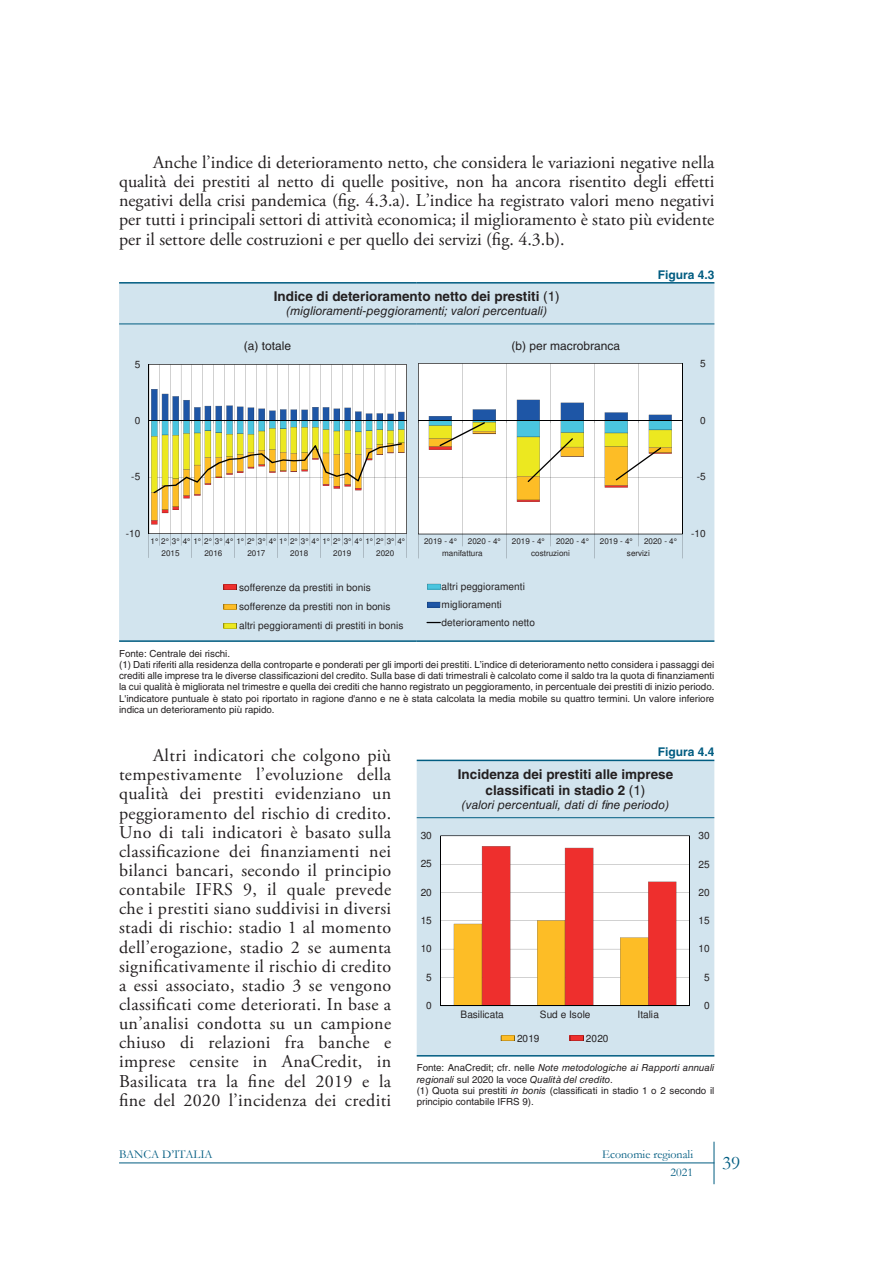
<style>
.page{position:relative;width:893px;height:1263px;background:#fff}
.page>*{position:absolute;margin:0;border:0;box-sizing:border-box;transform-origin:0 0}
.t1{font:19.5px "Garamond";color:#005c81}
.ER-TESTO_Paragrafo{font:18px/19.2px "Adobe Garamond Pro";letter-spacing:.01em;color:#231f20;text-align:justify}
.ER-FIGURA_Titolo{font:700 13.5px/16.2px "Helvetica LT Std";color:#231f20;text-align:center}
.ER-FIGURA_Sottotitol{font:italic 12px "Helvetica LT Std";color:#231f20}
.t2{font:12px "Garamond";color:#005c81}
.ER-FIGURA_Testatina{font:12px "Helvetica LT Std";color:#231f20}
.ER-FIGURA_Numero{font:700 12px "Helvetica LT Std";color:#005c81}
.t3{font:10.2px "Helvetica";color:#231f20}
.t4{font:10.05px/18px "Helvetica";color:#231f20}
.ER-FIGURA_Nota{font:9.75px/11.2px "Helvetica LT Std";color:#231f20;text-align:justify}
.ER-FIGURA_Nota-2{font:italic 9.75px/11.2px "Helvetica LT Std";color:#231f20}
.t5{font:8.1px/12.3px "Helvetica";color:#231f20}
.s1{font-weight:400}
.s2{font-style:normal}
.s3{font-style:italic}
</style>
<div class="page">
<hr style="left:119px;top:1162px;width:595px;height:1px;background:#005c81">
<hr style="left:714px;top:1142px;width:1px;height:42px;background:#005c81">
<div style="left:119px;top:284px;width:595px;height:356px;background:#d2e4ee"></div>
<hr style="left:119px;top:282px;width:298px;height:2px;background:#005c81">
<hr style="left:417px;top:282px;width:297px;height:2px;background:#005c81">
<hr style="left:119px;top:324px;width:298px;height:1px;background:#005c81">
<hr style="left:417px;top:324px;width:297px;height:1px;background:#005c81">
<hr style="left:119px;top:640px;width:298px;height:2px;background:#005c81">
<hr style="left:417px;top:640px;width:297px;height:2px;background:#005c81">
<hr style="left:418px;top:534px;width:264px;height:1px;background:#000001">
<svg style="left:418px;top:363px;width:264px;height:171px"></svg>
<hr style="left:682px;top:363px;width:1px;height:171px;background:#000001">
<hr style="left:418px;top:420px;width:264px;height:1px;background:#000001">
<svg style="left:462px;top:534px;width:1px;height:12px"></svg>
<svg style="left:550px;top:534px;width:1px;height:12px"></svg>
<svg style="left:638px;top:534px;width:1px;height:12px"></svg>
<svg style="left:418px;top:534px;width:1px;height:24px"></svg>
<svg style="left:506px;top:534px;width:1px;height:24px"></svg>
<svg style="left:594px;top:534px;width:1px;height:24px"></svg>
<svg style="left:682px;top:534px;width:1px;height:24px"></svg>
<svg style="left:429px;top:400px;width:243px;height:102px"></svg>
<svg style="left:427px;top:584px;width:13px;height:5px"></svg>
<svg style="left:427px;top:602px;width:13px;height:5px"></svg>
<svg style="left:426px;top:622px;width:15px;height:1px"></svg>
<svg style="left:149px;top:364px;width:258px;height:194px"></svg>
<div style="left:223px;top:585px;width:14px;height:5px;background:#971d1c"></div>
<svg style="left:224px;top:585px;width:13px;height:5px"></svg>
<div style="left:223px;top:604px;width:14px;height:5px;background:#a07818"></div>
<svg style="left:224px;top:604px;width:13px;height:5px"></svg>
<svg style="left:224px;top:623px;width:13px;height:5px"></svg>
<div style="left:417px;top:761px;width:297px;height:294px;background:#d2e4ee"></div>
<hr style="left:417px;top:760px;width:297px;height:1px;background:#005c81">
<hr style="left:417px;top:817px;width:297px;height:1px;background:#005c81">
<hr style="left:417px;top:1055px;width:297px;height:1px;background:#005c81">
<svg style="left:440px;top:835px;width:250px;height:171px"></svg>
<hr style="left:689px;top:836px;width:1px;height:170px;background:#000001">
<hr style="left:440px;top:836px;width:1px;height:170px;background:#000001">
<hr style="left:440px;top:1006px;width:250px;height:1px;background:#000001">
<svg style="left:501px;top:1036px;width:14px;height:5px"></svg>
<div style="left:569px;top:1036px;width:14px;height:5px;background:#b62422"></div>
<svg style="left:570px;top:1036px;width:13px;height:5px"></svg>
<p class="ER-TESTO_Paragrafo" style="left:119px;top:153px;width:597px;text-indent:34px">Anche l’indice di deterioramento netto, che considera le variazioni negative nella qualità dei prestiti al netto di quelle positive, non ha ancora risentito degli effetti negativi della crisi pandemica (fig. 4.3.a). L’indice ha registrato valori meno negativi per tutti i principali settori di attività economica; il miglioramento è stato più evidente per il settore delle costruzioni e per quello dei servizi (fig. 4.3.b).</p>
<h3 class="ER-FIGURA_Numero" style="left:658px;top:267px;width:58px">Figura 4.3</h3>
<h3 class="ER-FIGURA_Titolo" style="left:274px;top:288px;width:287px">Indice di deterioramento netto dei prestiti <span class="s1">(1)</span></h3>
<p class="ER-FIGURA_Sottotitol" style="left:286px;top:304px;width:262px">(miglioramenti-peggioramenti; valori percentuali)</p>
<h4 class="ER-FIGURA_Testatina" style="left:244px;top:338px;width:49px">(a) totale</h4>
<h4 class="ER-FIGURA_Testatina" style="left:512px;top:338px;width:110px">(b) per macrobranca</h4>
<p class="t4" style="left:135px;top:356px;width:7px">5</p>
<p class="t4" style="left:700px;top:355px;width:7px">5</p>
<p class="t4" style="left:135px;top:412px;width:7px">0</p>
<p class="t4" style="left:700px;top:412px;width:7px">0</p>
<p class="t4" style="left:131px;top:469px;width:11px">-5</p>
<p class="t4" style="left:697px;top:469px;width:11px">-5</p>
<p class="t4" style="left:126px;top:525px;width:16px">-10</p>
<p class="t4" style="left:691px;top:526px;width:16px">-10</p>
<p class="t5" style="left:162px;top:535px;width:245px;text-indent:-11px">1° 2° 3° 4° 1° 2° 3° 4° 1° 2° 3° 4° 1° 2° 3° 4° 1° 2° 3° 4° 1° 2° 3° 4°<br>2015</p>
<p class="t5" style="left:424px;top:536px;width:34px">2019 - 4°</p>
<p class="t5" style="left:468px;top:536px;width:34px">2020 - 4°</p>
<p class="t5" style="left:512px;top:536px;width:34px">2019 - 4°</p>
<p class="t5" style="left:556px;top:536px;width:34px">2020 - 4°</p>
<p class="t5" style="left:600px;top:536px;width:34px">2019 - 4°</p>
<p class="t5" style="left:644px;top:536px;width:34px">2020 - 4°</p>
<p class="t5" style="left:442px;top:548px;width:42px">manifattura</p>
<p class="t5" style="left:531px;top:548px;width:40px">costruzioni</p>
<p class="t5" style="left:627px;top:548px;width:25px">servizi</p>
<p class="t4" style="left:442px;top:578px;width:95px">altri peggioramenti miglioramenti deterioramento netto</p>
<p class="t5" style="left:204px;top:548px;width:20px">2016</p>
<p class="t5" style="left:247px;top:548px;width:20px">2017</p>
<p class="t5" style="left:290px;top:548px;width:20px">2018</p>
<p class="t5" style="left:333px;top:548px;width:20px">2019</p>
<p class="t5" style="left:376px;top:548px;width:20px">2020</p>
<p class="t4" style="left:239px;top:578px;width:166px;line-height:19.2px">sofferenze da prestiti in bonis sofferenze da prestiti non in bonis altri peggioramenti di prestiti in bonis</p>
<p class="ER-FIGURA_Nota" style="left:119px;top:647px;width:113px">Fonte: Centrale dei rischi.</p>
<p class="ER-FIGURA_Nota" style="left:119px;top:659px;width:597px">(1) Dati riferiti alla residenza della controparte e ponderati per gli importi dei prestiti. L’indice di deterioramento netto considera i passaggi dei crediti alle imprese tra le diverse classificazioni del credito. Sulla base di dati trimestrali è calcolato come il saldo tra la quota di finanziamenti la cui qualità è migliorata nel trimestre e quella dei crediti che hanno registrato un peggioramento, in percentuale dei prestiti di inizio periodo.<br>L'indicatore puntuale è stato poi riportato in ragione d'anno e ne è stata calcolata la media mobile su quattro termini. Un valore inferiore indica un deterioramento più rapido.</p>
<h3 class="ER-FIGURA_Numero" style="left:658px;top:745px;width:58px">Figura 4.4</h3>
<h3 class="ER-FIGURA_Titolo" style="left:458px;top:765px;width:217px">Incidenza dei prestiti alle imprese classificati in stadio 2 <span class="s1">(1)</span></h3>
<p class="ER-FIGURA_Sottotitol" style="left:462px;top:798px;width:209px">(valori percentuali, dati di fine periodo)</p>
<p class="ER-TESTO_Paragrafo" style="left:119px;top:746px;width:274px;text-indent:34px">Altri indicatori che colgono più tempestivamente l’evoluzione della qualità dei prestiti evidenziano un peggioramento del rischio di credito.<br>Uno di tali indicatori è basato sulla classificazione dei finanziamenti nei bilanci bancari, secondo il principio contabile IFRS 9, il quale prevede che i prestiti siano suddivisi in diversi stadi di rischio: stadio 1 al momento dell’erogazione, stadio 2 se aumenta significativamente il rischio di credito a essi associato, stadio 3 se vengono classificati come deteriorati. In base a un’analisi condotta su un campione chiuso di relazioni fra banche e imprese censite in AnaCredit, in Basilicata tra la fine del 2019 e la fine del 2020 l’incidenza dei crediti</p>
<p class="t3" style="left:421px;top:830px;width:13px">30</p>
<p class="t3" style="left:698px;top:830px;width:13px">30</p>
<p class="t3" style="left:421px;top:858px;width:13px">25</p>
<p class="t3" style="left:698px;top:858px;width:13px">25</p>
<p class="t3" style="left:421px;top:886px;width:13px">20</p>
<p class="t3" style="left:698px;top:886px;width:13px">20</p>
<p class="t3" style="left:421px;top:914px;width:13px">15</p>
<p class="t3" style="left:698px;top:914px;width:13px">15</p>
<p class="t3" style="left:421px;top:943px;width:13px">10</p>
<p class="t3" style="left:698px;top:943px;width:13px">10</p>
<p class="t3" style="left:426px;top:971px;width:7px">5</p>
<p class="t3" style="left:704px;top:971px;width:7px">5</p>
<p class="t3" style="left:426px;top:999px;width:7px">0</p>
<p class="t3" style="left:704px;top:1000px;width:7px">0</p>
<p class="t3" style="left:460px;top:1009px;width:45px">Basilicata</p>
<p class="t3" style="left:540px;top:1009px;width:52px">Sud e Isole</p>
<p class="t3" style="left:637px;top:1009px;width:23px">Italia</p>
<p class="t3" style="left:517px;top:1032px;width:24px">2019</p>
<p class="t3" style="left:586px;top:1032px;width:24px">2020</p>
<p class="ER-FIGURA_Nota-2" style="left:417px;top:1062px;width:299px"><span class="s2">Fonte: AnaCredit; cfr. nelle</span> Note metodologiche ai Rapporti annuali regionali <span class="s2">sul 2020 la voce</span> Qualità del credito<span class="s2">.</span></p>
<p class="ER-FIGURA_Nota" style="left:417px;top:1085px;width:299px">(1) Quota sui prestiti <span class="s3">in bonis</span> (classificati in stadio 1 o 2 secondo il principio contabile IFRS 9).</p>
<p class="t2" style="left:119px;top:1146px;width:95px">BANCA D’ITALIA</p>
<p class="t2" style="left:602px;top:1146px;width:92px">Economie regionali</p>
<p class="t2" style="left:671px;top:1164px;width:24px">2021</p>
<p class="t1" style="left:722px;top:1150px;width:20px">39</p>
</div>
